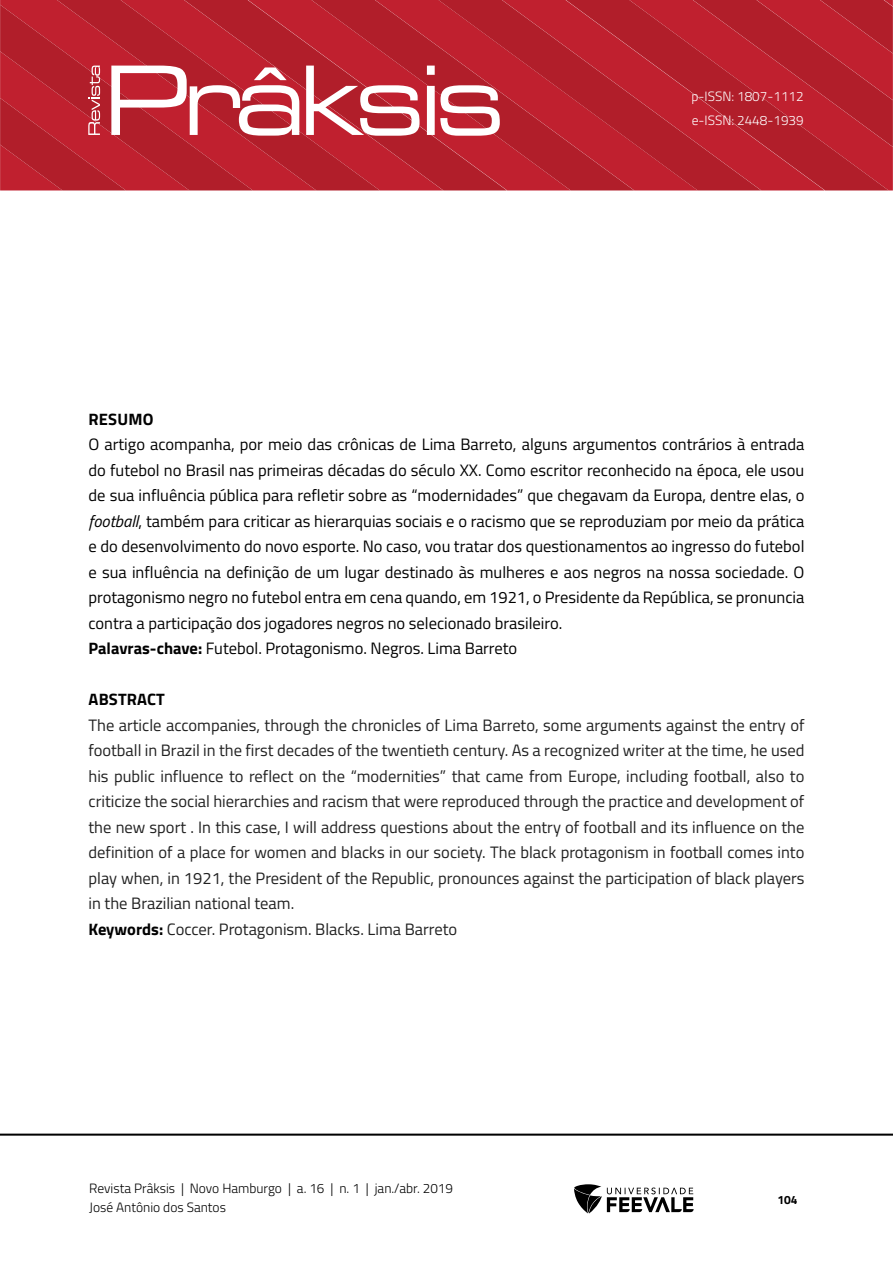
<style>
.page{position:relative;width:893px;height:1263px;background:#fff}
.page>*{position:absolute;margin:0;border:0;box-sizing:border-box;transform-origin:0 0}
.Resumo{font:16.5px/25.5px "Titillium Web";color:#000;text-align:justify}
.Resumo-2{font:16.5px/25.5px "Titillium Web";color:#212121;text-align:justify}
.Resumo-3{font:700 16.5px "Titillium Web";letter-spacing:.01em;color:#000}
.t1{font:300 13.5px/19.4px "Titillium Web";color:#000}
.t2{font:300 13.5px/24px "Titillium Web";color:#fff}
.t3{font:700 12px "Titillium Web";color:#000}
.s1{font-style:italic}
.s2{font-weight:700}
.s3{font-weight:700;color:#000}
</style>
<div class="page">
<svg style="left:0;top:5px;width:56px;height:46px;background:#b7202d"></svg>
<svg style="left:56px;top:0;width:128px;height:51px;background:#b81f2d"></svg>
<svg style="left:184px;top:0;width:127px;height:51px;background:#b8202d"></svg>
<svg style="left:311px;top:0;width:127px;height:51px;background:#b8202d"></svg>
<svg style="left:438px;top:0;width:127px;height:190px;background:#b9202d"></svg>
<svg style="left:565px;top:0;width:324px;height:190px;background:#b8202d"></svg>
<svg style="left:692px;top:0;width:201px;height:147px;background:#b8202d"></svg>
<hr style="left:0;top:1133px;width:893px;height:3px;background:#000">
<svg style="left:574px;top:1184px;width:120px;height:29px"></svg>
<svg style="left:0;top:51px;width:500px;height:139px;background:#c13d48"></svg>
<p class="t2" style="left:691px;top:84px;width:114px">p-ISSN: 1807-1112 e-ISSN: 2448-1939</p>
<p class="Resumo-3" style="left:89px;top:406px;width:66px">RESUMO</p>
<p class="Resumo" style="left:88px;top:431px;width:718px">O artigo acompanha, por meio das crônicas de Lima Barreto, alguns argumentos contrários à entrada do futebol no Brasil nas primeiras décadas do século XX. Como escritor reconhecido na época, ele usou de sua influência pública para refletir sobre as “modernidades” que chegavam da Europa, dentre elas, o <span class="s1">football</span>, também para criticar as hierarquias sociais e o racismo que se reproduziam por meio da prática e do desenvolvimento do novo esporte. No caso, vou tratar dos questionamentos ao ingresso do futebol e sua influência na definição de um lugar destinado às mulheres e aos negros na nossa sociedade. O protagonismo negro no futebol entra em cena quando, em 1921, o Presidente da República, se pronuncia contra a participação dos jogadores negros no selecionado brasileiro.</p>
<p class="Resumo" style="left:88px;top:635px;width:430px"><span class="s2">Palavras-chave:</span> Futebol. Protagonismo. Negros. Lima Barreto</p>
<p class="Resumo-3" style="left:89px;top:687px;width:78px">ABSTRACT</p>
<p class="Resumo-2" style="left:88px;top:711px;width:718px">The article accompanies, through the chronicles of Lima Barreto, some arguments against the entry of football in Brazil in the first decades of the twentieth century. As a recognized writer at the time, he used his public influence to reflect on the “modernities” that came from Europe, including football, also to criticize the social hierarchies and racism that were reproduced through the practice and development of the new sport . In this case, I will address questions about the entry of football and its influence on the definition of a place for women and blacks in our society. The black protagonism in football comes into play when, in 1921, the President of the Republic, pronounces against the participation of black players in the Brazilian national team.</p>
<p class="Resumo-2" style="left:88px;top:915px;width:370px"><span class="s3">Keywords:</span> Coccer. Protagonism. Blacks. Lima Barreto</p>
<p class="t1" style="left:89px;top:1177px;width:365px">Revista Prâksis | Novo Hamburgo | a. 16 | n. 1 | jan./abr. 2019<br>José Antônio dos Santos</p>
<p class="t3" style="left:777px;top:1190px;width:22px">104</p>
</div>
